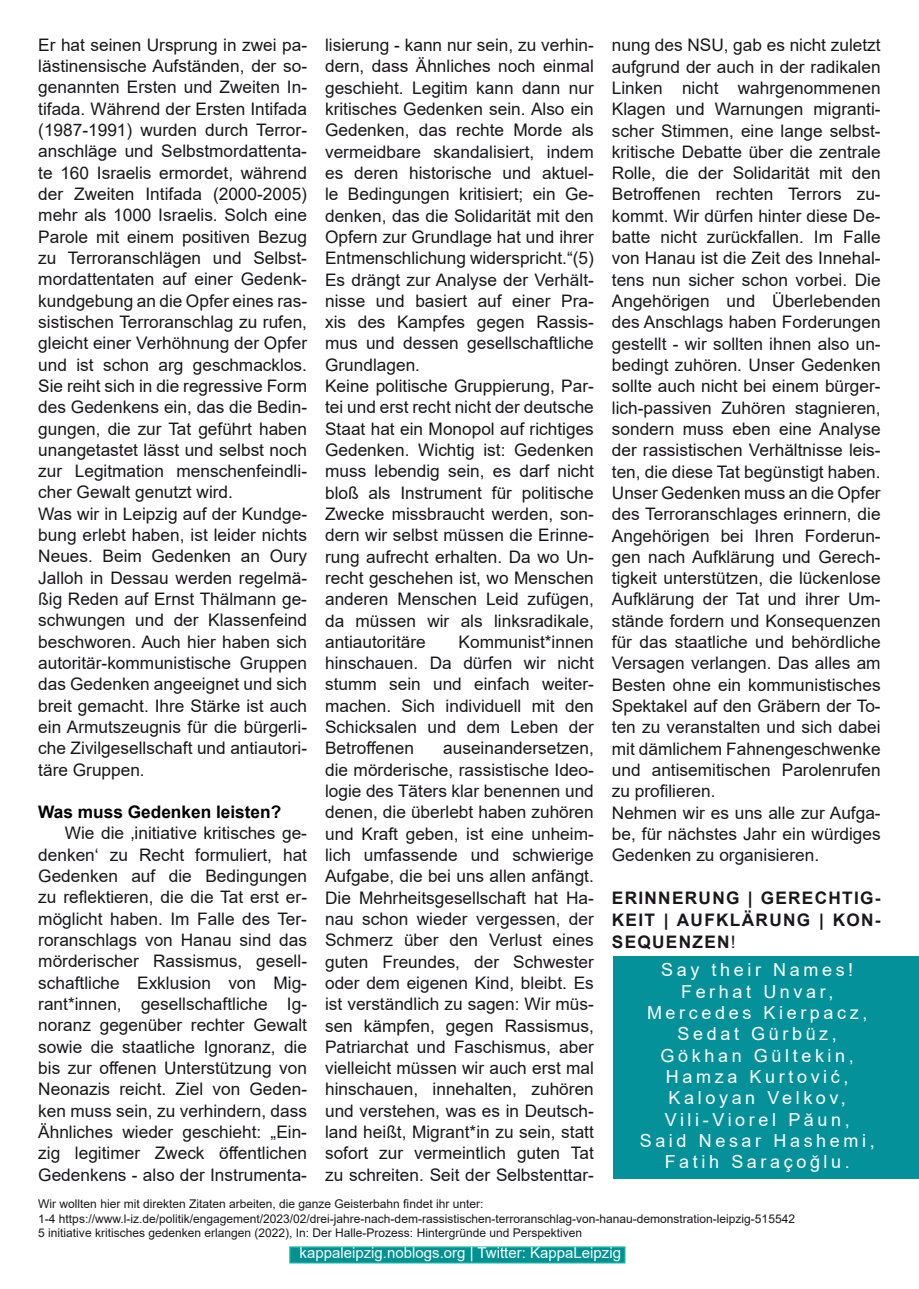
<style>
.page{position:relative;width:919px;height:1289px;background:#fff}
.page>*{position:absolute;margin:0;border:0;box-sizing:border-box;transform-origin:0 0}
.t1{font:18px/21.3px "Arial";letter-spacing:.2em;color:#fff;text-align:center}
.t2{font:17.25px/21.3px "Arial";color:#1a171c}
.t3{font:700 17.25px/21.8px "Arial";letter-spacing:.075em;color:#1a171c;text-align:justify}
.t4{font:700 17.25px "Arial";color:#010000}
.t5{font:15px "Arial";color:#fdfeff}
.t6{font:12px/14.4px "Arial";color:#1a171c}
.s1{font-weight:400}
</style>
<div class="page">
<div style="left:613px;top:956px;width:305px;height:222px;background:#059199"></div>
<div style="left:289px;top:1246px;width:336px;height:17px;background:#009192;border:2px solid #0faea0"></div>
<p class="t2" style="left:38px;top:34px;width:270px">Er hat seinen Ursprung in zwei pa&shy;lästinensische Aufständen, der so&shy;genannten Ersten und Zweiten In&shy;tifada. Während der Ersten Intifada (1987-1991) wurden durch Terror&shy;anschläge und Selbstmordattenta&shy;te 160 Israelis ermordet, während der Zweiten Intifada (2000-2005) mehr als 1000 Israelis. Solch eine Parole mit einem positiven Bezug zu Terroranschlägen und Selbst&shy;mordattentaten auf einer Gedenk&shy;kundgebung an die Opfer eines ras&shy;sistischen Terroranschlag zu rufen, gleicht einer Verhöhnung der Opfer und ist schon arg geschmacklos.<br>Sie reiht sich in die regressive Form des Gedenkens ein, das die Bedin&shy;gungen, die zur Tat geführt haben unangetastet lässt und selbst noch zur Legitmation menschenfeindli&shy;cher Gewalt genutzt wird.<br>Was wir in Leipzig auf der Kundge&shy;bung erlebt haben, ist leider nichts Neues. Beim Gedenken an Oury Jalloh in Dessau werden regelmä&shy;ßig Reden auf Ernst Thälmann ge&shy;schwungen und der Klassenfeind beschworen. Auch hier haben sich autoritär-kommunistische Gruppen das Gedenken angeeignet und sich breit gemacht. Ihre Stärke ist auch ein Armutszeugnis für die bürgerli&shy;che Zivilgesellschaft und antiautori&shy;täre Gruppen.</p>
<p class="t4" style="left:38px;top:800px;width:244px">Was muss Gedenken leisten?</p>
<p class="t2" style="left:38px;top:822px;width:270px;text-align:justify;text-indent:26px">Wie die ‚initiative kritisches ge&shy;denken‘ zu Recht formuliert, hat Gedenken auf die Bedingungen zu reflektieren, die die Tat erst er&shy;möglicht haben. Im Falle des Ter&shy;roranschlags von Hanau sind das mörderischer Rassismus, gesell&shy;schaftliche Exklusion von Mig&shy;rant*innen, gesellschaftliche Ig&shy;noranz gegenüber rechter Gewalt sowie die staatliche Ignoranz, die bis zur offenen Unterstützung von Neonazis reicht. Ziel von Geden&shy;ken muss sein, zu verhindern, dass Ähnliches wieder geschieht: „Ein&shy;zig legitimer Zweck öffentlichen Gedenkens - also der Instrumenta-</p>
<p class="t2" style="left:325px;top:34px;width:270px">lisierung - kann nur sein, zu verhin&shy;dern, dass Ähnliches noch einmal geschieht. Legitim kann dann nur kritisches Gedenken sein. Also ein<br>Gedenken, das rechte Morde als vermeidbare skandalisiert, indem es deren historische und aktuel&shy;le Bedingungen kritisiert; ein Ge&shy;denken, das die Solidarität mit den<br>Opfern zur Grundlage hat und ihrer<br>Entmenschlichung widerspricht.“(5)<br>Es drängt zur Analyse der Verhält&shy;nisse und basiert auf einer Pra&shy;xis des Kampfes gegen Rassis&shy;mus und dessen gesellschaftliche<br>Grundlagen.<br>Keine politische Gruppierung, Par&shy;tei und erst recht nicht der deutsche<br>Staat hat ein Monopol auf richtiges<br>Gedenken. Wichtig ist: Gedenken muss lebendig sein, es darf nicht bloß als Instrument für politische<br>Zwecke missbraucht werden, son&shy;dern wir selbst müssen die Erinne&shy;rung aufrecht erhalten. Da wo Un&shy;recht geschehen ist, wo Menschen anderen Menschen Leid zufügen, da müssen wir als linksradikale, antiautoritäre</p>
<p class="t2" style="left:612px;top:34px;width:270px">nung des NSU, gab es nicht zuletzt aufgrund der auch in der radikalen Linken nicht wahrgenommenen Klagen und Warnungen migranti&shy;scher Stimmen, eine lange selbst&shy;kritische Debatte über die zentrale Rolle, die der Solidarität mit den Betroffenen rechten Terrors zu&shy;kommt. Wir dürfen hinter diese De&shy;batte nicht zurückfallen. Im Falle von Hanau ist die Zeit des Innehal&shy;tens nun sicher schon vorbei. Die Angehörigen und Überlebenden des Anschlags haben Forderungen gestellt - wir sollten ihnen also un&shy;bedingt zuhören. Unser Gedenken sollte auch nicht bei einem bürger&shy;lich-passiven Zuhören stagnieren, sondern muss eben eine Analyse der rassistischen Verhältnisse leis&shy;ten, die diese Tat begünstigt haben.<br>Unser Gedenken muss an die Opfer des Terroranschlages erinnern, die Angehörigen bei Ihren Forderun&shy;gen nach Aufklärung und Gerech&shy;tigkeit unterstützen, die lückenlose Aufklärung der Tat und ihrer Um&shy;stände fordern und Konsequenzen für das staatliche und behördliche Versagen verlangen. Das alles am Besten ohne ein kommunistisches Spektakel auf den Gräbern der To&shy;ten zu veranstalten und sich dabei mit dämlichem Fahnengeschwenke und antisemitischen Parolenrufen zu profilieren.<br>Nehmen wir es uns alle zur Aufga&shy;be, für nächstes Jahr ein würdiges Gedenken zu organisieren.</p>
<p class="t3" style="left:612px;top:887px;width:270px">ERINNERUNG | GERECHTIG-KEIT | AUFKLÄRUNG | KON-SEQUENZEN<span class="s1">!</span></p>
<p class="t1" style="left:639px;top:959px;width:236px">Say their Names!<br>Ferhat Unvar,<br>Mercedes Kierpacz,<br>Sedat Gürbüz,<br>Gökhan Gültekin,<br>Hamza Kurtović,<br>Kaloyan Velkov,<br>Vili-Viorel Păun,<br>Said Nesar Hashemi,<br>Fatih Saraçoğlu.</p>
<p class="t6" style="left:38px;top:1196px;width:758px">Wir wollten hier mit direkten Zitaten arbeiten, die ganze Geisterbahn findet ihr unter:<br>1-4 https://www.l-iz.de/politik/engagement/2023/02/drei-jahre-nach-dem-rassistischen-terroranschlag-von-hanau-demonstration-leipzig-515542<br>5 initiative kritisches gedenken erlangen (2022), In: Der Halle-Prozess: Hintergründe und Perspektiven</p>
<p class="t5" style="left:299px;top:1242px;width:323px">kappaleipzig.noblogs.org | Twitter: KappaLeipzig</p>
<p class="t2" style="left:325px;top:631px;width:270px;text-align:justify;text-indent:133px">Kommunist*innen hinschauen. Da dürfen wir nicht stumm sein und einfach weiter&shy;machen. Sich individuell mit den Schicksalen und dem Leben der Betroffenen</p>
<p class="t2" style="left:325px;top:737px;width:270px;text-align:justify;text-indent:118px">auseinandersetzen, die mörderische, rassistische Ideo&shy;logie des Täters klar benennen und denen, die überlebt haben zuhören und Kraft geben, ist eine unheim&shy;lich umfassende und schwierige Aufgabe, die bei uns allen anfängt.<br>Die Mehrheitsgesellschaft hat Ha&shy;nau schon wieder vergessen, der Schmerz über den Verlust eines guten Freundes, der Schwester oder dem eigenen Kind, bleibt. Es ist verständlich zu sagen: Wir müs&shy;sen kämpfen, gegen Rassismus, Patriarchat und Faschismus, aber vielleicht müssen wir auch erst mal hinschauen, innehalten, zuhören und verstehen, was es in Deutsch&shy;land heißt, Migrant*in zu sein, statt sofort zur vermeintlich guten Tat zu schreiten. Seit der Selbstenttar-</p>
</div>
